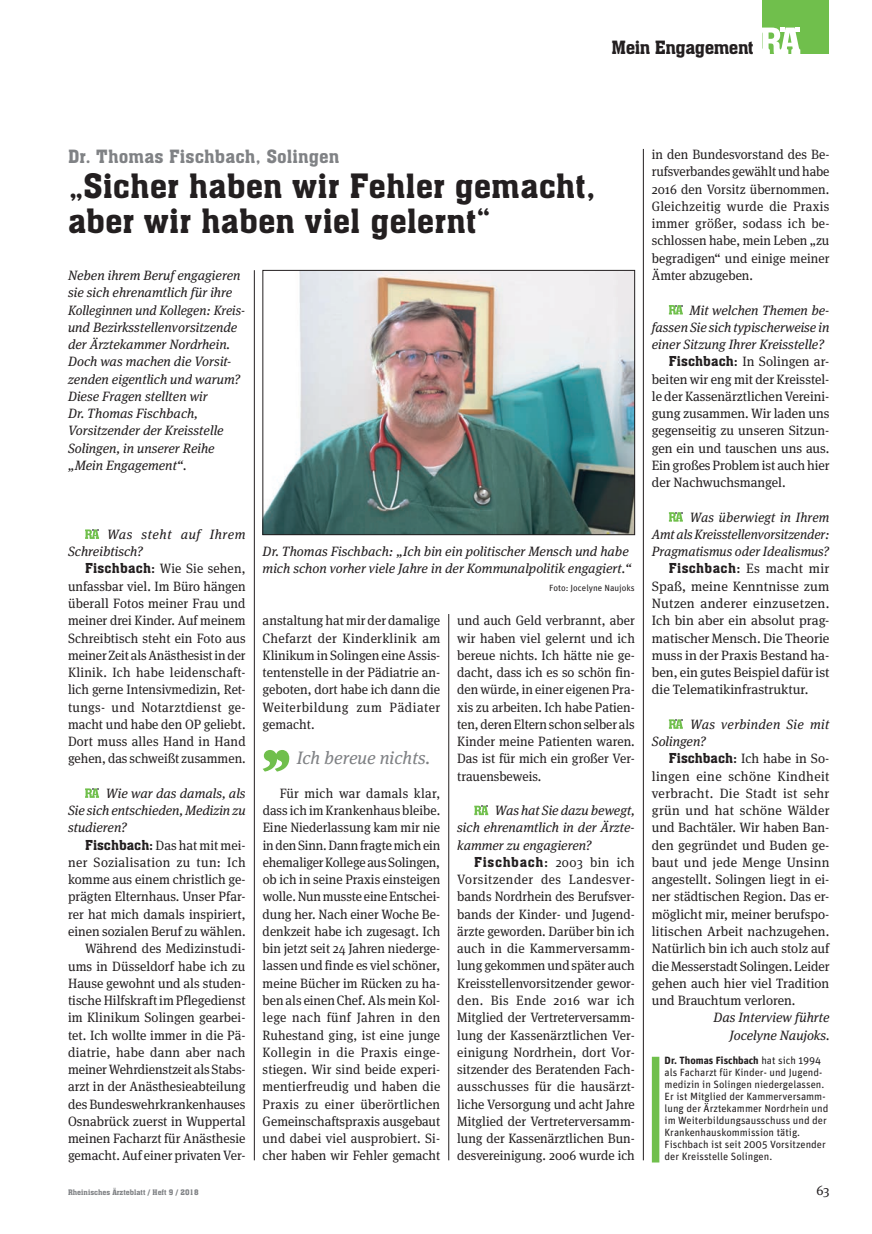
<style>
.page{position:relative;width:872px;height:1234px;background:#fff}
.page>*{position:absolute;margin:0;border:0;box-sizing:border-box;transform-origin:0 0}
.t1{font:33px/34.5px "Aachen BT";color:#231f20}
.t2{font:18px "Aachen BT";letter-spacing:.005em;color:#808285}
.t3{font:italic 18px "Meta Serif OT";color:#808285}
.t4{font:18px "Aachen BT";letter-spacing:-.025em;color:#231f20}
.t5{font:13.5px/17.2px "Meta Serif OT";color:#231f20;text-align:justify;scale:.96 1}
.t6{font:13.5px/17.2px "Meta Serif OT";color:#231f20;text-align:justify}
.t7{font:italic 13.5px/17.2px "Meta Serif OT";color:#231f20}
.t8{font:13.5px "Aachen BT";letter-spacing:.035em;color:#231f20}
.t9{font:italic 13.5px/17.2px "Meta Serif OT";letter-spacing:.025em;color:#231f20}
.t10{font:10.5px/12px "Unit";color:#231f20}
.t11{font:9px "Unit";color:#231f20}
.t12{font:7.5px "Aachen BT";color:#808285}
.s1{font-family:"Aachen BT"}
.s2{font-family:"Meta Serif OT"}
.s3{font-weight:700}
</style>
<div class="page">
<div style="left:762px;top:0;width:67px;height:54px;background:#70bf4c"></div>
<svg style="left:762px;top:28px;width:38px;height:26px"></svg>
<hr style="left:254px;top:270px;width:1px;height:889px;background:#231f20">
<hr style="left:448px;top:614px;width:1px;height:545px;background:#231f20">
<hr style="left:643px;top:149px;width:1px;height:1010px;background:#231f20">
<svg style="left:85px;top:529px;width:14px;height:10px"></svg>
<svg style="left:85px;top:788px;width:14px;height:9px"></svg>
<svg style="left:263px;top:750px;width:26px;height:21px"></svg>
<svg style="left:474px;top:805px;width:14px;height:10px"></svg>
<svg style="left:669px;top:305px;width:14px;height:9px"></svg>
<svg style="left:669px;top:512px;width:14px;height:9px"></svg>
<svg style="left:669px;top:719px;width:14px;height:9px"></svg>
<img style="left:265px;top:272px;width:368px;height:260px">
<div style="left:263px;top:270px;width:372px;height:264px;border:1px solid #231f20"></div>
<div style="left:652px;top:1056px;width:7px;height:106px;background:#70bf4c"></div>
<h2 class="t4" style="left:611px;top:36px;width:144px">Mein Engagement</h2>
<h2 class="t2" style="left:68px;top:145px;width:273px">Dr. Thomas Fischbach, Solingen</h2>
<h1 class="t1" style="left:68px;top:168px;width:529px">„Sicher haben wir Fehler gemacht, aber wir haben viel gelernt“</h1>
<p class="t7" style="left:68px;top:266px;width:179px">Neben ihrem Beruf engagieren sie sich ehrenamtlich für ihre<br>Kolleginnen und Kollegen: Kreis&shy;und Bezirksstellenvorsitzende der Ärztekammer Nordrhein.<br>Doch was machen die Vorsit&shy;zenden eigentlich und warum?<br>Diese Fragen stellten wir<br>Dr. Thomas Fischbach,<br>Vorsitzender der Kreisstelle<br>Solingen, in unserer Reihe „Mein Engagement“.</p>
<p class="t7" style="left:68px;top:525px;width:179px;text-indent:39px">Was steht auf Ihrem<br>Schreibtisch?</p>
<p class="t5" style="left:68px;top:560px;width:187px;text-align:left;text-indent:17px"><span class="s1">Fischbach:</span> Wie Sie sehen, unfassbar viel. Im Büro hängen überall Fotos meiner Frau und meiner drei Kinder. Auf meinem<br>Schreibtisch steht ein Foto aus meiner Zeit als Anästhesist in der<br>Klinik. Ich habe leidenschaft-- lich gerne Intensivmedizin, Ret&shy;tungs-- und Notarztdienst ge&shy;macht und habe den OP geliebt.<br>Dort muss alles Hand in Hand gehen, das schweißt zusammen.</p>
<p class="t7" style="left:68px;top:784px;width:179px;text-align:justify;text-indent:38px">Wie war das damals, als Sie sich entschieden, Medizin zu studieren?</p>
<p class="t6" style="left:68px;top:836px;width:179px;text-align:right"><span class="s1">Fischbach:</span> Das hat mit mei&shy;ner Sozialisation zu tun: Ich komme aus einem christlich ge&shy;prägten Elternhaus. Unser Pfar&shy;rer hat mich damals inspiriert, einen sozialen Beruf zu wählen.<br>Während des Medizinstudi&shy;ums in Düsseldorf habe ich zu<br>Hause gewohnt und als studen&shy;tische Hilfskraft im Pflegedienst im Klinikum Solingen gearbei&shy;tet. Ich wollte immer in die Pä&shy;diatrie, habe dann aber nach meiner Wehrdienstzeit als Stabs&shy;arzt in der Anästhesieabteilung des Bundeswehrkrankenhauses<br>Osnabrück zuerst in Wuppertal meinen Facharzt für Anästhesie gemacht. Auf einer privaten Ver-</p>
<p class="t7" style="left:263px;top:542px;width:370px">Dr. Thomas Fischbach: „Ich bin ein politischer Mensch und habe mich schon vorher viele Jahre in der Kommunalpolitik engagiert.“</p>
<p class="t11" style="left:549px;top:582px;width:87px">Foto: Jocelyne Naujoks</p>
<p class="t6" style="left:263px;top:611px;width:179px">anstaltung hat mir der damalige Chefarzt der Kinderklinik am Klinikum in Solingen eine Assis&shy;tentenstelle in der Pädiatrie an&shy;geboten, dort habe ich dann die Weiterbildung zum Pädiater gemacht.</p>
<h2 class="t3" style="left:297px;top:746px;width:135px">Ich bereue nichts.</h2>
<p class="t5" style="left:263px;top:784px;width:186px;text-indent:17px">Für mich war damals klar, dass ich im Krankenhaus bleibe.<br>Eine Niederlassung kam mir nie in den Sinn. Dann fragte mich ein ehemaliger Kollege aus Solingen, ob ich in seine Praxis einsteigen wolle. Nun musste eine Entschei&shy;dung her. Nach einer Woche Be&shy;denkzeit habe ich zugesagt. Ich bin jetzt seit 24 Jahren niederge&shy;lassen und finde es viel schöner, meine Bücher im Rücken zu ha&shy;ben als einen Chef. Als mein Kol&shy;lege nach fünf Jahren in den Ruhestand ging, ist eine junge Kollegin in die Praxis einge&shy;stiegen. Wir sind beide experi&shy;mentierfreudig und haben die Praxis zu einer überörtlichen Gemeinschaftspraxis ausgebaut und dabei viel ausprobiert. Si&shy;cher haben wir Fehler gemacht</p>
<p class="t5" style="left:457px;top:611px;width:186px">und auch Geld verbrannt, aber wir haben viel gelernt und ich bereue nichts. Ich hätte nie ge&shy;dacht, dass ich es so schön fin&shy;den würde, in einer eigenen Pra&shy;xis zu arbeiten. Ich habe Patien&shy;ten, deren Eltern schon selber als Kinder meine Patienten waren.<br>Das ist für mich ein großer Ver&shy;trauensbeweis.</p>
<p class="t7" style="left:457px;top:801px;width:179px;text-align:justify;text-indent:38px">Was hat Sie dazu bewegt, sich ehrenamtlich in der Ärzte&shy;kammer zu engagieren?</p>
<p class="t8" style="left:474px;top:853px;width:162px">Fischbach: <span class="s2">2003 bin ich</span></p>
<p class="t5" style="left:457px;top:870px;width:186px">Vorsitzender des Landesver&shy;bands Nordrhein des Berufsver&shy;bands der Kinder- und Jugend&shy;ärzte geworden. Darüber bin ich auch in die Kammerversamm&shy;lung gekommen und später auch Kreisstellenvorsitzender gewor&shy;den. Bis Ende 2016 war ich Mitglied der Vertreterversamm&shy;lung der Kassenärztlichen Ver&shy;einigung Nordrhein, dort Vor&shy;sitzender des Beratenden Fach&shy;ausschusses für die hausärzt&shy;liche Versorgung und acht Jahre Mitglied der Vertreterversamm&shy;lung der Kassenärztlichen Bun&shy;desvereinigung. 2006 wurde ich</p>
<p class="t5" style="left:652px;top:146px;width:186px">in den Bundesvorstand des Be&shy;rufsverbandes gewählt und habe 2016 den Vorsitz übernommen.<br>Gleichzeitig wurde die Praxis immer größer, sodass ich be&shy;schlossen habe, mein Leben „zu begradigen“ und einige meiner Ämter abzugeben.</p>
<p class="t7" style="left:689px;top:301px;width:141px">Mit welchen Themen be-</p>
<p class="t7" style="left:652px;top:318px;width:179px">fassen Sie sich typischerweise in</p>
<p class="t7" style="left:652px;top:335px;width:174px">einer Sitzung Ihrer Kreisstelle?</p>
<p class="t6" style="left:669px;top:353px;width:162px"><span class="s1">Fischbach:</span> In Solingen ar-</p>
<p class="t6" style="left:652px;top:370px;width:179px">beiten wir eng mit der Kreisstel-</p>
<p class="t6" style="left:652px;top:387px;width:179px">le der Kassenärztlichen Vereini-</p>
<p class="t6" style="left:652px;top:404px;width:179px">gung zusammen. Wir laden uns</p>
<p class="t6" style="left:652px;top:422px;width:179px">gegenseitig zu unseren Sitzun-</p>
<p class="t6" style="left:652px;top:439px;width:179px">gen ein und tauschen uns aus.</p>
<p class="t6" style="left:652px;top:456px;width:179px">Ein großes Problem ist auch hier</p>
<p class="t6" style="left:652px;top:473px;width:135px">der Nachwuchsmangel.</p>
<p class="t7" style="left:652px;top:508px;width:179px;text-align:justify;text-indent:38px">Was überwiegt in Ihrem Amt als Kreisstellenvorsitzender:<br>Pragmatismus oder Idealismus?</p>
<p class="t8" style="left:669px;top:560px;width:162px">Fischbach: <span class="s2">Es macht mir</span></p>
<p class="t6" style="left:652px;top:577px;width:179px">Spaß, meine Kenntnisse zum Nutzen anderer einzusetzen.<br>Ich bin aber ein absolut prag&shy;matischer Mensch. Die Theorie muss in der Praxis Bestand ha&shy;ben, ein gutes Beispiel dafür ist die Telematikinfrastruktur.</p>
<p class="t9" style="left:652px;top:715px;width:179px;text-indent:38px">Was verbinden Sie mit<br>Solingen?</p>
<p class="t6" style="left:652px;top:749px;width:179px;text-indent:17px"><span class="s1">Fischbach:</span> Ich habe in So&shy;lingen eine schöne Kindheit verbracht. Die Stadt ist sehr grün und hat schöne Wälder und Bachtäler. Wir haben Ban&shy;den gegründet und Buden ge&shy;baut und jede Menge Unsinn angestellt. Solingen liegt in ei&shy;ner städtischen Region. Das er&shy;möglicht mir, meiner berufspo&shy;litischen Arbeit nachzugehen.<br>Natürlich bin ich auch stolz auf die Messerstadt Solingen. Leider gehen auch hier viel Tradition und Brauchtum verloren.</p>
<p class="t7" style="left:713px;top:1008px;width:117px;text-align:right">Das Interview führte<br>Jocelyne Naujoks.</p>
<p class="t10" style="left:664px;top:1054px;width:165px"><span class="s3">Dr. Thomas Fischbach</span> hat sich 1994 als Facharzt für Kinder- und Jugend&shy;medizin in Solingen niedergelassen.<br>Er ist Mitglied der Kammerversamm&shy;lung der Ärztekammer Nordrhein und im Weiterbildungsausschuss und der Krankenhauskommission tätig.<br>Fischbach ist seit 2005 Vorsitzender der Kreisstelle Solingen.</p>
<p class="t12" style="left:68px;top:1187px;width:132px">Rheinisches Ärzteblatt / Heft 9 / 2018</p>
<p class="t6" style="left:816px;top:1181px;width:15px">63</p>
</div>
